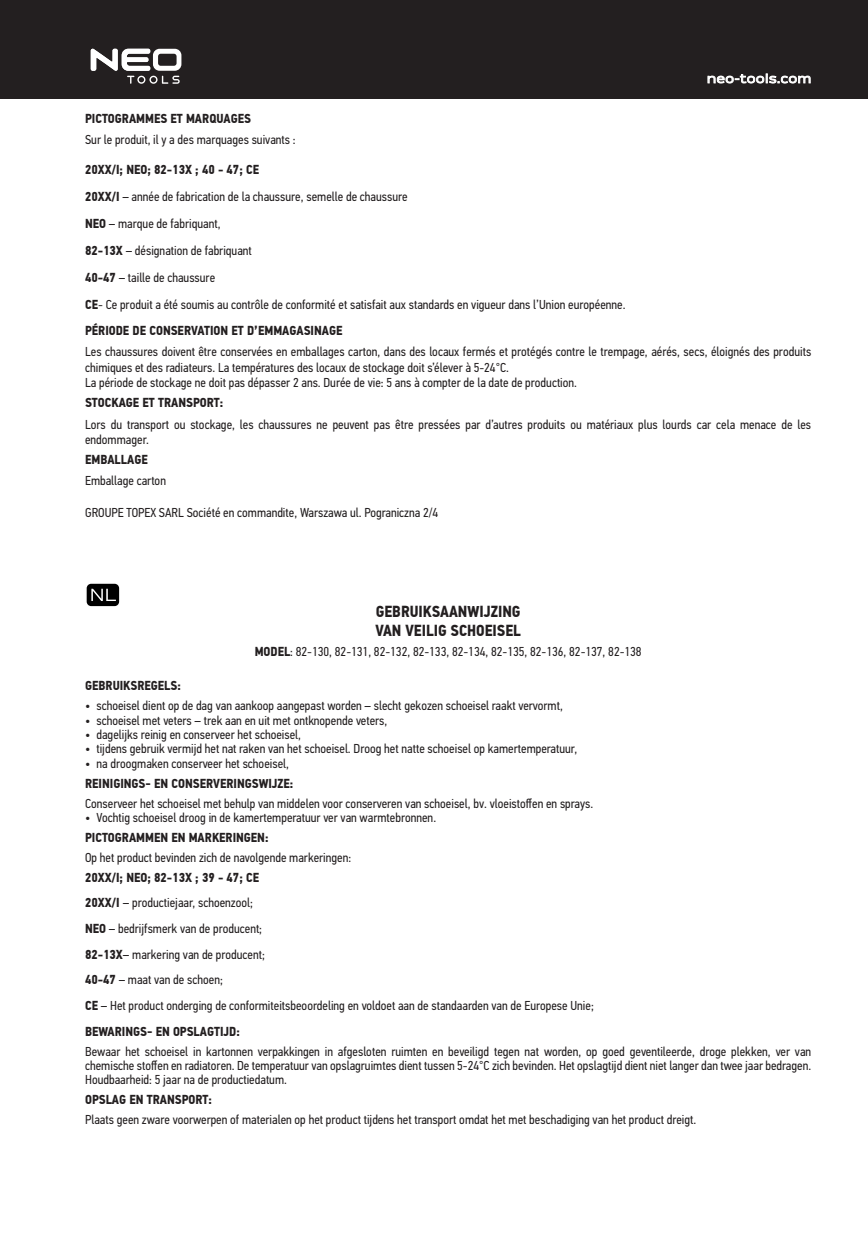
<style>
.page{position:relative;width:868px;height:1248px;background:#fff}
.page>*{position:absolute;margin:0;border:0;box-sizing:border-box;transform-origin:0 0}
.t1{font:700 16px/19.2px "PF Din Text Cond Pro";color:#231f20}
.t2{font:13.2px "Pill Gothic 900 mg";letter-spacing:.02em;color:#fff}
.t3{font:13px/25.6px "PF Din Text Cond Pro";color:#231f20}
.t4{font:700 13px "PF Din Text Cond Pro";color:#231f20}
.s1{font-weight:700}
</style>
<div class="page">
<div style="left:0;top:0;width:867px;height:99px;background:#231f20"></div>
<svg style="left:707px;top:74px;width:103px;height:9px"></svg>
<svg style="left:91px;top:48px;width:90px;height:36px"></svg>
<div style="left:86px;top:583px;width:34px;height:24px;background:#000;border-radius:5px"></div>
<div style="left:85px;top:582px;width:36px;height:25px;border:2px solid #fff;border-radius:5px"></div>
<svg style="left:91px;top:588px;width:25px;height:13px"></svg>
<p class="t2" style="left:706px;top:71px;width:106px">neo-tools.com</p>
<p class="t4" style="left:85px;top:111px;width:167px">PICTOGRAMMES ET MARQUAGES</p>
<p class="t3" style="left:85px;top:127px;width:212px">Sur le produit, il y a des marquages suivants :</p>
<p class="t3" style="left:85px;top:156px;width:542px;line-height:27px"><span class="s1">20XX/I; NEO; 82-13X ; 40 - 47; CE<br>20XX/I</span> – année de fabrication de la chaussure, semelle de chaussure<br><span class="s1">NEO</span> – marque de fabriquant,<br><span class="s1">82-13X</span> – désignation de fabriquant<br><span class="s1">40-47</span> – taille de chaussure<br><span class="s1">CE</span>- Ce produit a été soumis au contrôle de conformité et satisfait aux standards en vigueur dans l’Union européenne.</p>
<p class="t4" style="left:85px;top:322px;width:259px">PÉRIODE DE CONSERVATION ET D’EMMAGASINAGE</p>
<p class="t3" style="left:85px;top:344px;width:727px;line-height:15.6px">Les chaussures doivent être conservées en emballages carton, dans des locaux fermés et protégés contre le trempage, aérés, secs, éloignés des produits chimiques et des radiateurs. La températures des locaux de stockage doit s’élever à 5-24°C.<br>La période de stockage ne doit pas dépasser 2 ans. Durée de vie: 5 ans à compter de la date de production.</p>
<p class="t4" style="left:85px;top:395px;width:140px">STOCKAGE ET TRANSPORT:</p>
<p class="t3" style="left:85px;top:416px;width:727px;line-height:15.6px">Lors du transport ou stockage, les chaussures ne peuvent pas être pressées par d’autres produits ou matériaux plus lourds car cela menace de les endommager.</p>
<p class="t4" style="left:85px;top:452px;width:64px">EMBALLAGE</p>
<p class="t3" style="left:85px;top:468px;width:82px">Emballage carton</p>
<p class="t3" style="left:85px;top:499px;width:354px">GROUPE TOPEX SARL Société en commandite, Warszawa ul. Pograniczna 2/4</p>
<p class="t1" style="left:375px;top:602px;width:147px">GEBRUIKSAANWIJZING<br>VAN VEILIG SCHOEISEL</p>
<p class="t3" style="left:254px;top:638px;width:388px"><span class="s1">MODEL</span>: 82-130, 82-131, 82-132, 82-133, 82-134, 82-135, 82-136, 82-137, 82-138</p>
<p class="t4" style="left:85px;top:678px;width:97px">GEBRUIKSREGELS:</p>
<p class="t3" style="left:85px;top:693px;width:479px">• schoeisel dient op de dag van aankoop aangepast worden – slecht gekozen schoeisel raakt vervormt,</p>
<p class="t3" style="left:85px;top:707px;width:304px">• schoeisel met veters – trek aan en uit met ontknopende veters,</p>
<p class="t3" style="left:85px;top:721px;width:217px">• dagelijks reinig en conserveer het schoeisel,</p>
<p class="t3" style="left:85px;top:736px;width:493px">• tijdens gebruik vermijd het nat raken van het schoeisel. Droog het natte schoeisel op kamertemperatuur,</p>
<p class="t3" style="left:85px;top:750px;width:205px">• na droogmaken conserveer het schoeisel,</p>
<p class="t4" style="left:85px;top:775px;width:210px">REINIGINGS- EN CONSERVERINGSWIJZE:</p>
<p class="t3" style="left:85px;top:790px;width:509px">Conserveer het schoeisel met behulp van middelen voor conserveren van schoeisel, bv. vloeistoffen en sprays.</p>
<p class="t3" style="left:85px;top:804px;width:352px">• Vochtig schoeisel droog in de kamertemperatuur ver van warmtebronnen.</p>
<p class="t4" style="left:85px;top:829px;width:185px">PICTOGRAMMEN EN MARKERINGEN:</p>
<p class="t3" style="left:85px;top:844px;width:267px">Op het product bevinden zich de navolgende markeringen:</p>
<p class="t3" style="left:85px;top:864px;width:510px"><span class="s1">20XX/I; NEO; 82-13X ; 39 - 47; CE<br>20XX/I</span> – productiejaar, schoenzool;<br><span class="s1">NEO</span> – bedrijfsmerk van de producent;<br><span class="s1">82-13X</span>– markering van de producent;<br><span class="s1">40-47</span> – maat van de schoen;<br><span class="s1">CE</span> – Het product onderging de conformiteitsbeoordeling en voldoet aan de standaarden van de Europese Unie; <span class="s1">BEWARINGS- EN OPSLAGTIJD:</span></p>
<p class="t3" style="left:85px;top:1043px;width:727px;line-height:14.4px;text-align:justify">Bewaar het schoeisel in kartonnen verpakkingen in afgesloten ruimten en beveiligd tegen nat worden, op goed geventileerde, droge plekken, ver van chemische stoffen en radiatoren. De temperatuur van opslagruimtes dient tussen 5-24°C zich bevinden. Het opslagtijd dient niet langer dan twee jaar bedragen.<br>Houdbaarheid: 5 jaar na de productiedatum.</p>
<p class="t4" style="left:85px;top:1091px;width:128px">OPSLAG EN TRANSPORT:</p>
<p class="t3" style="left:85px;top:1106px;width:612px">Plaats geen zware voorwerpen of materialen op het product tijdens het transport omdat het met beschadiging van het product dreigt.</p>
</div>
